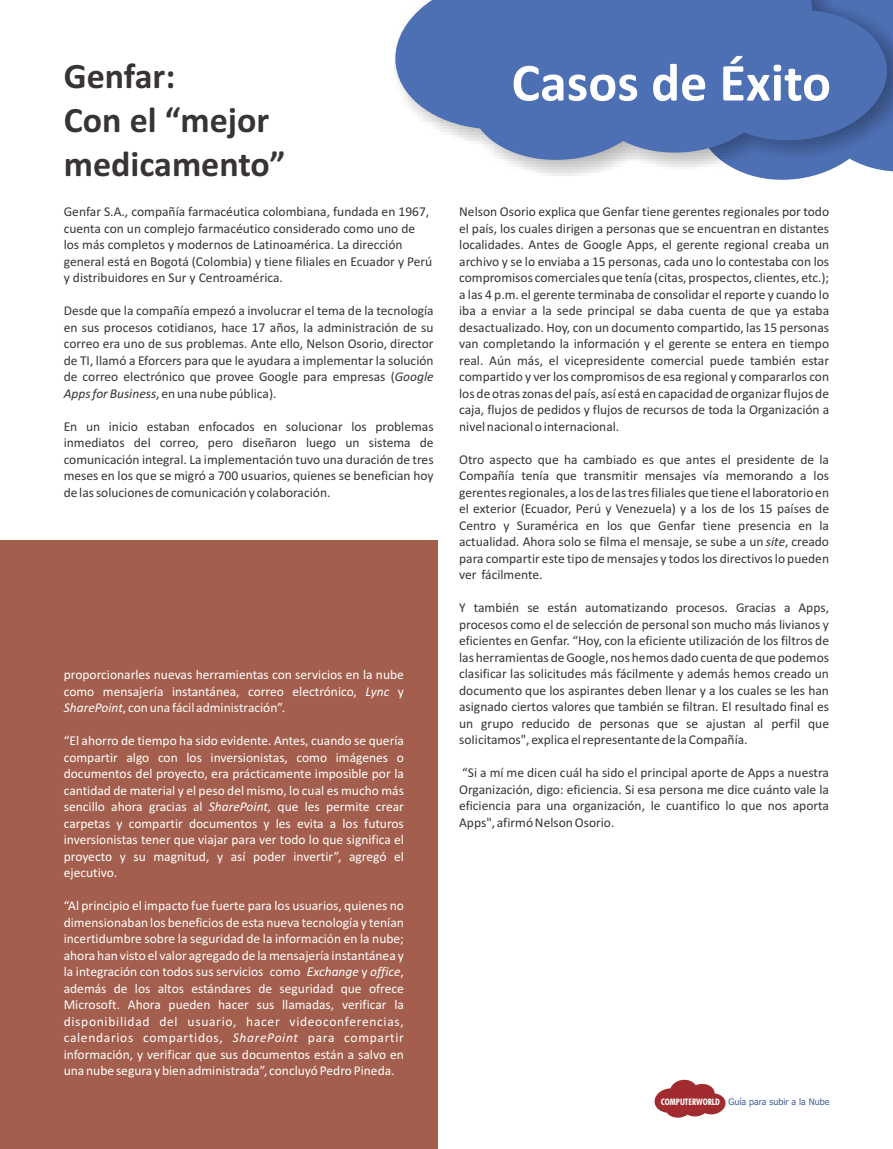
<style>
.page{position:relative;width:893px;height:1149px;background:#fff}
.page>*{position:absolute;margin:0;border:0;box-sizing:border-box;transform-origin:0 0}
.t1{font:700 54px "Calibri";color:#fff}
.t2{font:700 36px/44px "Calibri";color:#383336}
.t3{font:13.5px/16.5px "Calibri";color:#383336}
.t4{font:13.5px/16.5px "Calibri";color:#fff;text-align:justify}
.t5{font:9px "Tahoma";color:#456199}
.s1{font-style:italic}
.s2{font-family:"Futura BT";font-weight:700;font-stretch:condensed;color:#fff}
</style>
<div class="page">
<svg style="left:654px;top:1079px;width:72px;height:38px"></svg>
<div style="left:394px;top:0;width:499px;height:178px;background:#383336;opacity:.39"></div>
<svg style="left:394px;top:0;width:498px;height:164px;background:#5c7bb9"></svg>
<div style="left:0;top:540px;width:438px;height:608px;background:#a35e4d"></div>
<h2 class="t2" style="left:64px;top:57px;width:113px">Genfar:</h2>
<h1 class="t1" style="left:511px;top:60px;width:321px">Casos de Éxito</h1>
<h2 class="t2" style="left:64px;top:101px;width:223px">Con el “mejor medicamento”</h2>
<p class="t3" style="left:64px;top:205px;width:367px">Genfar S.A., compañía farmacéutica colombiana, fundada en 1967,</p>
<p class="t3" style="left:459px;top:205px;width:371px">Nelson Osorio explica que Genfar tiene gerentes regionales por todo</p>
<p class="t3" style="left:64px;top:221px;width:353px">cuenta con un complejo farmacéutico considerado como uno de</p>
<p class="t3" style="left:459px;top:221px;width:371px">el país, los cuales dirigen a personas que se encuentran en distantes</p>
<p class="t3" style="left:64px;top:238px;width:340px">los más completos y modernos de Latinoamérica. La dirección</p>
<p class="t3" style="left:459px;top:238px;width:371px">localidades. Antes de Google Apps, el gerente regional creaba un</p>
<p class="t3" style="left:64px;top:254px;width:370px">general está en Bogotá (Colombia) y tiene filiales en Ecuador y Perú</p>
<p class="t3" style="left:459px;top:254px;width:371px">archivo y se lo enviaba a 15 personas, cada uno lo contestaba con los</p>
<p class="t3" style="left:64px;top:271px;width:221px">y distribuidores en Sur y Centroamérica.</p>
<p class="t3" style="left:459px;top:271px;width:371px">compromisos comerciales que tenía (citas, prospectos, clientes, etc.); a las 4 p.m. el gerente terminaba de consolidar el reporte y cuando lo</p>
<p class="t3" style="left:64px;top:304px;width:371px">Desde que la compañía empezó a involucrar el tema de la tecnología</p>
<p class="t3" style="left:459px;top:304px;width:371px">iba a enviar a la sede principal se daba cuenta de que ya estaba</p>
<p class="t3" style="left:64px;top:320px;width:371px">en sus procesos cotidianos, hace 17 años, la administración de su</p>
<p class="t3" style="left:459px;top:320px;width:371px">desactualizado. Hoy, con un documento compartido, las 15 personas</p>
<p class="t3" style="left:64px;top:336px;width:371px">correo era uno de sus problemas. Ante ello, Nelson Osorio, director</p>
<p class="t3" style="left:459px;top:336px;width:371px">van completando la información y el gerente se entera en tiempo</p>
<p class="t3" style="left:64px;top:353px;width:371px">de TI, llamó a Eforcers para que le ayudara a implementar la solución</p>
<p class="t3" style="left:459px;top:353px;width:371px">real. Aún más, el vicepresidente comercial puede también estar</p>
<p class="t3" style="left:64px;top:369px;width:371px">de correo electrónico que provee Google para empresas (<span class="s1">Google</span></p>
<p class="t3" style="left:459px;top:369px;width:371px">compartido y ver los compromisos de esa regional y compararlos con</p>
<p class="t3" style="left:64px;top:386px;width:214px"><span class="s1">Apps for Business</span>, en una nube pública).</p>
<p class="t3" style="left:459px;top:386px;width:371px">los de otras zonas del país, así está en capacidad de organizar flujos de caja, flujos de pedidos y flujos de recursos de toda la Organización a</p>
<p class="t3" style="left:64px;top:419px;width:371px">En un inicio estaban enfocados en solucionar los problemas</p>
<p class="t3" style="left:459px;top:419px;width:162px">nivel nacional o internacional.</p>
<p class="t3" style="left:64px;top:435px;width:371px">inmediatos del correo, pero diseñaron luego un sistema de comunicación integral. La implementación tuvo una duración de tres</p>
<p class="t3" style="left:459px;top:452px;width:371px">Otro aspecto que ha cambiado es que antes el presidente de la</p>
<p class="t3" style="left:64px;top:468px;width:371px">meses en los que se migró a 700 usuarios, quienes se benefician hoy</p>
<p class="t3" style="left:459px;top:468px;width:371px">Compañía tenía que transmitir mensajes vía memorando a los</p>
<p class="t3" style="left:64px;top:485px;width:268px">de las soluciones de comunicación y colaboración.</p>
<p class="t3" style="left:459px;top:485px;width:371px;text-align:justify">gerentes regionales, a los de las tres filiales que tiene el laboratorio en el exterior (Ecuador, Perú y Venezuela) y a los de los 15 países de Centro y Suramérica en los que Genfar tiene presencia en la actualidad. Ahora solo se filma el mensaje, se sube a un <span class="s1">site</span>, creado para compartir este tipo de mensajes y todos los directivos lo pueden ver fácilmente.</p>
<p class="t3" style="left:459px;top:600px;width:372px;text-align:justify">Y también se están automatizando procesos. Gracias a Apps, procesos como el de selección de personal son mucho más livianos y eficientes en Genfar. “Hoy, con la eficiente utilización de los filtros de las herramientas de Google, nos hemos dado cuenta de que podemos clasificar las solicitudes más fácilmente y además hemos creado un documento que los aspirantes deben llenar y a los cuales se les han asignado ciertos valores que también se filtran. El resultado final es un grupo reducido de personas que se ajustan al perfil que soIicitamos", explica el representante de la Compañía.</p>
<p class="t3" style="left:459px;top:765px;width:371px;text-align:justify">“Si a mí me dicen cuál ha sido el principal aporte de Apps a nuestra Organización, digo: eficiencia. Si esa persona me dice cuánto vale la eficiencia para una organización, le cuantifico lo que nos aporta Apps", afirmó Nelson Osorio.</p>
<p class="t4" style="left:64px;top:667px;width:342px">proporcionarles nuevas herramientas con servicios en la nube como mensajería instantánea, correo electrónico, <span class="s1">Lync</span> y <span class="s1">SharePoint</span>, con una fácil administración”.</p>
<p class="t4" style="left:64px;top:733px;width:342px">“El ahorro de tiempo ha sido evidente. Antes, cuando se quería compartir algo con los inversionistas, como imágenes o documentos del proyecto, era prácticamente imposible por la cantidad de material y el peso del mismo, lo cual es mucho más sencillo ahora gracias al <span class="s1">SharePoint,</span> que les permite crear carpetas y compartir documentos y les evita a los futuros inversionistas tener que viajar para ver todo lo que significa el proyecto y su magnitud, y así poder invertir”, agregó el ejecutivo.</p>
<p class="t4" style="left:64px;top:898px;width:342px">“Al principio el impacto fue fuerte para los usuarios, quienes no dimensionaban los beneficios de esta nueva tecnología y tenían incertidumbre sobre la seguridad de la información en la nube; ahora han visto el valor agregado de la mensajería instantánea y la integración con todos sus servicios como <span class="s1">Exchange</span> y <span class="s1">office</span>, además de los altos estándares de seguridad que ofrece Microsoft. Ahora pueden hacer sus llamadas, verificar la disponibilidad del usuario, hacer videoconferencias, calendarios compartidos, <span class="s1">SharePoint</span> para compartir información, y verificar que sus documentos están a salvo en una nube segura y bien administrada”, concluyó Pedro Pineda.</p>
<p class="t5" style="left:661px;top:1097px;width:170px"><span class="s2">COMPUTERWORLD</span> Guía para subir a la Nube</p>
</div>
